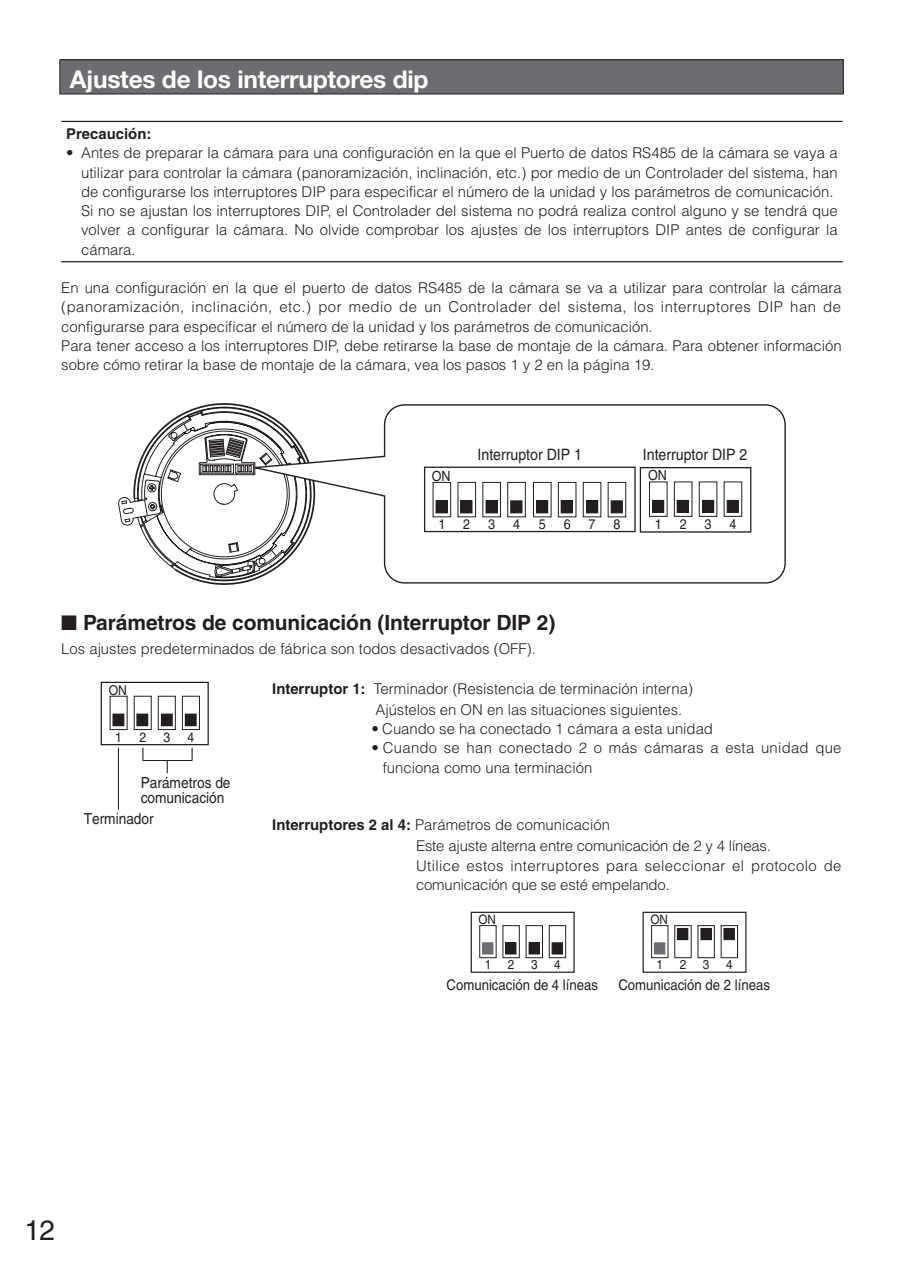
<style>
.page{position:relative;width:903px;height:1275px;background:#fff}
.page>*{position:absolute;margin:0;border:0;box-sizing:border-box;transform-origin:0 0}
.t1{font:28px "Helvetica";color:#231f20}
.t2{font:700 24.5px "Helvetica Neue LT Std";letter-spacing:-.01em;color:#fff}
.t3{font:700 21px "Helvetica";letter-spacing:-.005em;color:#231f20}
.t4{font:15.75px "Helvetica";color:#231f20;scale:.9 1}
.t5{font:15.22px/15.2px "Helvetica";color:#231f20;scale:.9 1}
.t6{font:300 14.88px/19.2px "Helvetica";color:#231f20}
.t7{font:300 14.88px/19.2px "Helvetica";letter-spacing:.025em;color:#231f20}
.t8{font:300 14.88px/19.2px "Helvetica";letter-spacing:.02em;color:#231f20}
.t9{font:700 14.88px "Helvetica";color:#231f20}
.t10{font:14.7px "Helvetica";color:#231f20;scale:.9 1}
.t11{font:14px "Helvetica";color:#231f20;scale:.9 1}
.t12{font:13.47px "Helvetica";color:#231f20;scale:.9 1}
.t13{font:12.95px "Helvetica";color:#231f20;scale:.9 1}
.s1{font-weight:700}
</style>
<div class="page">
<div style="left:60px;top:60px;width:783px;height:34px;background:#6c6d70"></div>
<div style="left:60px;top:60px;width:783px;height:34px;border:1px solid #231f20"></div>
<div style="left:101px;top:682px;width:108px;height:63px;border:1px solid #231f20"></div>
<svg style="left:112px;top:695px;width:88px;height:35px"></svg>
<div style="left:185px;top:714px;width:11px;height:12px;background:#231f20"></div>
<div style="left:185px;top:714px;width:12px;height:12px;border:1px solid #231f20"></div>
<hr style="left:118px;top:748px;width:1px;height:62px;background:#231f20">
<svg style="left:143px;top:748px;width:1px;height:12px"></svg>
<svg style="left:192px;top:748px;width:1px;height:13px"></svg>
<svg style="left:167px;top:761px;width:1px;height:12px"></svg>
<hr style="left:143px;top:760px;width:49px;height:1px;background:#231f20">
<div style="left:471px;top:912px;width:104px;height:61px;border:1px solid #231f20"></div>
<div style="left:479px;top:925px;width:17px;height:33px;border:1px solid #231f20"></div>
<div style="left:482px;top:942px;width:11px;height:12px;background:#6c6d70;border:1px solid #6c6d70"></div>
<svg style="left:505px;top:925px;width:61px;height:33px"></svg>
<div style="left:552px;top:942px;width:11px;height:12px;background:#231f20;border:1px solid #231f20"></div>
<div style="left:642px;top:912px;width:104px;height:61px;border:1px solid #231f20"></div>
<div style="left:651px;top:925px;width:17px;height:33px;border:1px solid #231f20"></div>
<div style="left:654px;top:942px;width:11px;height:12px;background:#6c6d70;border:1px solid #6c6d70"></div>
<svg style="left:677px;top:925px;width:61px;height:33px"></svg>
<div style="left:723px;top:928px;width:12px;height:12px;background:#231f20;border:1px solid #231f20"></div>
<svg style="left:118px;top:403px;width:127px;height:182px"></svg>
<svg style="left:245px;top:404px;width:541px;height:180px"></svg>
<div style="left:640px;top:467px;width:111px;height:66px;background:#fff;border:1px solid #231f20"></div>
<div style="left:649px;top:482px;width:18px;height:35px;border:1px solid #231f20"></div>
<svg style="left:652px;top:481px;width:90px;height:36px"></svg>
<div style="left:727px;top:500px;width:12px;height:13px;background:#231f20;border:1px solid #231f20"></div>
<div style="left:424px;top:467px;width:212px;height:65px;background:#fff;border:1px solid #231f20"></div>
<svg style="left:435px;top:482px;width:91px;height:36px"></svg>
<div style="left:510px;top:500px;width:12px;height:13px;background:#231f20;border:1px solid #231f20"></div>
<div style="left:533px;top:482px;width:18px;height:35px;border:1px solid #231f20"></div>
<svg style="left:536px;top:482px;width:90px;height:36px"></svg>
<div style="left:611px;top:500px;width:12px;height:13px;background:#231f20;border:1px solid #231f20"></div>
<hr style="left:61px;top:121px;width:782px;height:1px;background:#231f20">
<hr style="left:61px;top:261px;width:782px;height:1px;background:#231f20">
<h2 class="t2" style="left:70px;top:64px;width:360px">Ajustes de los interruptores dip</h2>
<p class="t9" style="left:66px;top:125px;width:87px">Precaución:</p>
<p class="t6" style="left:81px;top:143px;width:758px;text-indent:-15px">• Antes de preparar la cámara para una configuración en la que el Puerto de datos RS485 de la cámara se vaya a utilizar para controlar la cámara (panoramización, inclinación, etc.) por medio de un Controlader del sistema, han de configurarse los interruptores DIP para especificar el número de la unidad y los parámetros de comunicación.<br>Si no se ajustan los interruptores DIP, el Controlader del sistema no podrá realiza control alguno y se tendrá que volver a configurar la cámara. No olvide comprobar los ajustes de los interruptors DIP antes de configurar la cámara.</p>
<p class="t6" style="left:61px;top:278px;width:782px">En una configuración en la que el puerto de datos RS485 de la cámara se va a utilizar para controlar la cámara (panoramización, inclinación, etc.) por medio de un Controlader del sistema, los interruptores DIP han de configurarse para especificar el número de la unidad y los parámetros de comunicación.<br>Para tener acceso a los interruptores DIP, debe retirarse la base de montaje de la cámara. Para obtener información sobre cómo retirar la base de montaje de la cámara, vea los pasos 1 y 2 en la página 19.</p>
<p class="t4" style="left:477px;top:446px;width:118px">Interruptor DIP 1</p>
<p class="t4" style="left:643px;top:446px;width:118px">Interruptor DIP 2</p>
<p class="t11" style="left:432px;top:468px;width:22px">ON</p>
<p class="t11" style="left:648px;top:467px;width:22px">ON</p>
<p class="t11" style="left:438px;top:516px;width:9px">1</p>
<p class="t11" style="left:463px;top:516px;width:9px">2</p>
<p class="t11" style="left:488px;top:516px;width:9px">3</p>
<p class="t11" style="left:513px;top:516px;width:9px">4</p>
<p class="t11" style="left:539px;top:516px;width:9px">5</p>
<p class="t11" style="left:564px;top:516px;width:9px">6</p>
<p class="t11" style="left:588px;top:516px;width:9px">7</p>
<p class="t11" style="left:613px;top:516px;width:9px">8</p>
<p class="t11" style="left:655px;top:516px;width:9px">1</p>
<p class="t11" style="left:680px;top:516px;width:9px">2</p>
<p class="t11" style="left:704px;top:516px;width:9px">3</p>
<p class="t11" style="left:729px;top:516px;width:9px">4</p>
<h3 class="t3" style="left:61px;top:610px;width:495px">■ Parámetros de comunicación (Interruptor DIP 2)</h3>
<p class="t6" style="left:61px;top:639px;width:476px">Los ajustes predeterminados de fábrica son todos desactivados (OFF).</p>
<p class="t6" style="left:375px;top:678px;width:319px;line-height:21px;text-indent:-103px"><span class="s1">Interruptor 1:</span> Terminador (Resistencia de terminación interna)<br>Ajústelos en ON en las situaciones siguientes.</p>
<p class="t6" style="left:371px;top:719px;width:343px">• Cuando se ha conectado 1 cámara a esta unidad</p>
<p class="t8" style="left:383px;top:738px;width:460px;text-indent:-11px">• Cuando se han conectado 2 o más cámaras a esta unidad que funciona como una terminación</p>
<p class="t12" style="left:109px;top:682px;width:22px">ON</p>
<p class="t12" style="left:115px;top:729px;width:9px">1</p>
<p class="t12" style="left:139px;top:729px;width:9px">2</p>
<p class="t12" style="left:163px;top:729px;width:9px">3</p>
<p class="t12" style="left:188px;top:729px;width:9px">4</p>
<p class="t5" style="left:141px;top:775px;width:101px">Parámetros de comunicación</p>
<p class="t5" style="left:84px;top:811px;width:79px">Terminador</p>
<p class="t6" style="left:416px;top:814px;width:356px;line-height:21px;text-indent:-144px"><span class="s1">Interruptores 2 al 4:</span> Parámetros de comunicación<br>Este ajuste alterna entre comunicación de 2 y 4 líneas.</p>
<p class="t7" style="left:416px;top:856px;width:427px">Utilice estos interruptores para seleccionar el protocolo de comunicación que se esté empelando.</p>
<p class="t13" style="left:478px;top:912px;width:21px">ON</p>
<p class="t13" style="left:650px;top:912px;width:21px">ON</p>
<p class="t13" style="left:485px;top:957px;width:9px">1</p>
<p class="t13" style="left:508px;top:957px;width:9px">2</p>
<p class="t13" style="left:531px;top:957px;width:9px">3</p>
<p class="t13" style="left:554px;top:957px;width:9px">4</p>
<p class="t13" style="left:656px;top:957px;width:9px">1</p>
<p class="t13" style="left:680px;top:957px;width:9px">2</p>
<p class="t13" style="left:703px;top:957px;width:9px">3</p>
<p class="t13" style="left:726px;top:957px;width:9px">4</p>
<p class="t10" style="left:446px;top:977px;width:170px">Comunicación de 4 líneas</p>
<p class="t10" style="left:618px;top:977px;width:170px">Comunicación de 2 líneas</p>
<h1 class="t1" style="left:24px;top:1214px;width:32px">12</h1>
</div>
